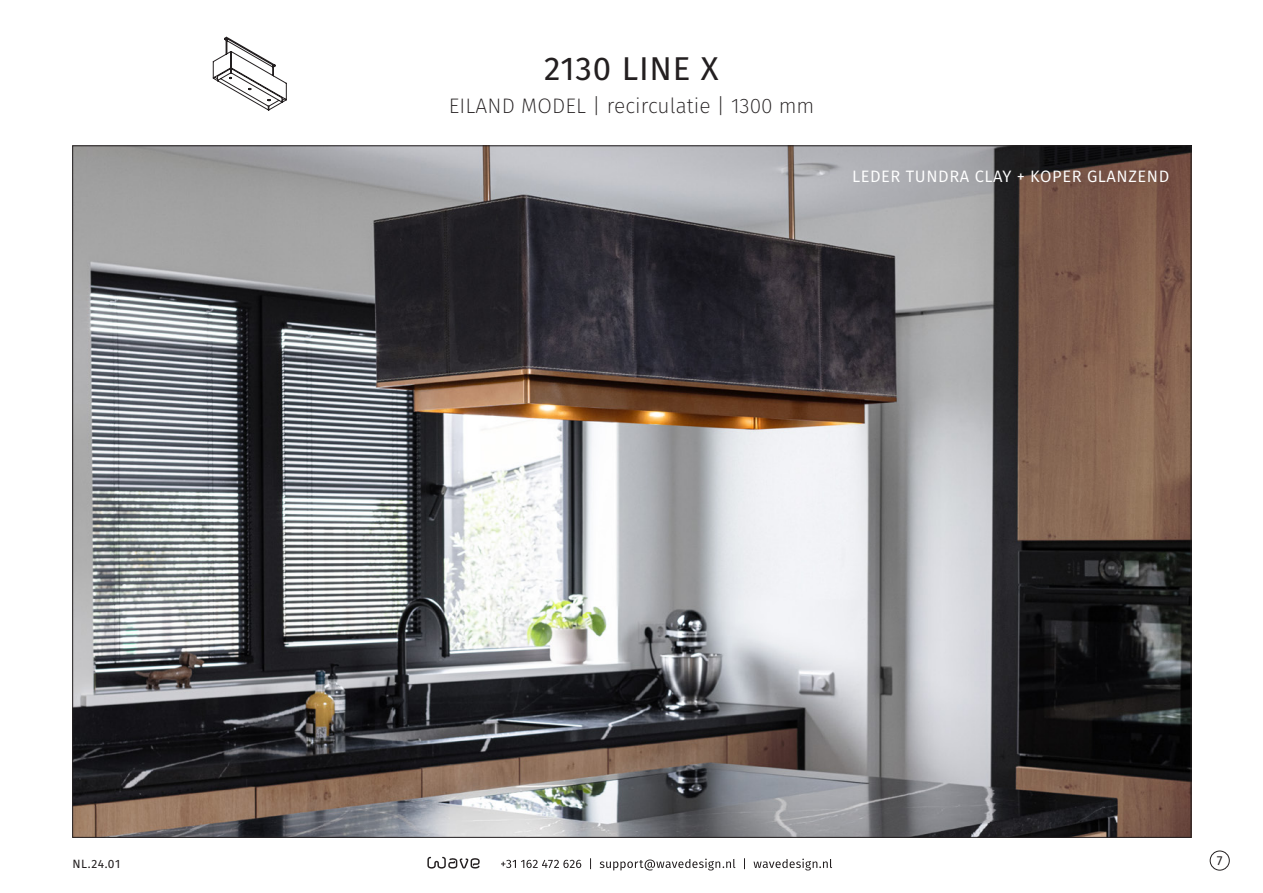
<style>
.page{position:relative;width:1263px;height:893px;background:#fff}
.page>*{position:absolute;margin:0;border:0;box-sizing:border-box;transform-origin:0 0}
.t1{font:33px "Fira Sans";letter-spacing:.025em;color:#231f20}
.t2{font:200 21px "Fira Sans";color:#231f20}
.t3{font:16.5px "Fira Sans";letter-spacing:.035em;color:#fff}
.t4{font:12.9px "Fira Sans";color:#231f20}
.t5{font:12px "Fira Sans";color:#231f20}
</style>
<div class="page">
<img style="left:74px;top:147px;width:1115px;height:689px">
<svg style="left:213px;top:37px;width:74px;height:73px"></svg>
<div style="left:1210px;top:851px;width:19px;height:19px;border:1px solid #231f20;border-radius:50%"></div>
<svg style="left:427px;top:857px;width:53px;height:12px"></svg>
<svg style="left:501px;top:858px;width:331px;height:12px"></svg>
<p class="t1" style="left:544px;top:43px;width:176px">2130 LINE X</p>
<p class="t2" style="left:449px;top:91px;width:367px">EILAND MODEL | recirculatie | 1300 mm</p>
<p class="t3" style="left:852px;top:163px;width:319px">LEDER TUNDRA CLAY + KOPER GLANZEND</p>
<p class="t5" style="left:72px;top:855px;width:50px">NL.24.01</p>
<p class="t4" style="left:1217px;top:850px;width:7px">7</p>
</div>
